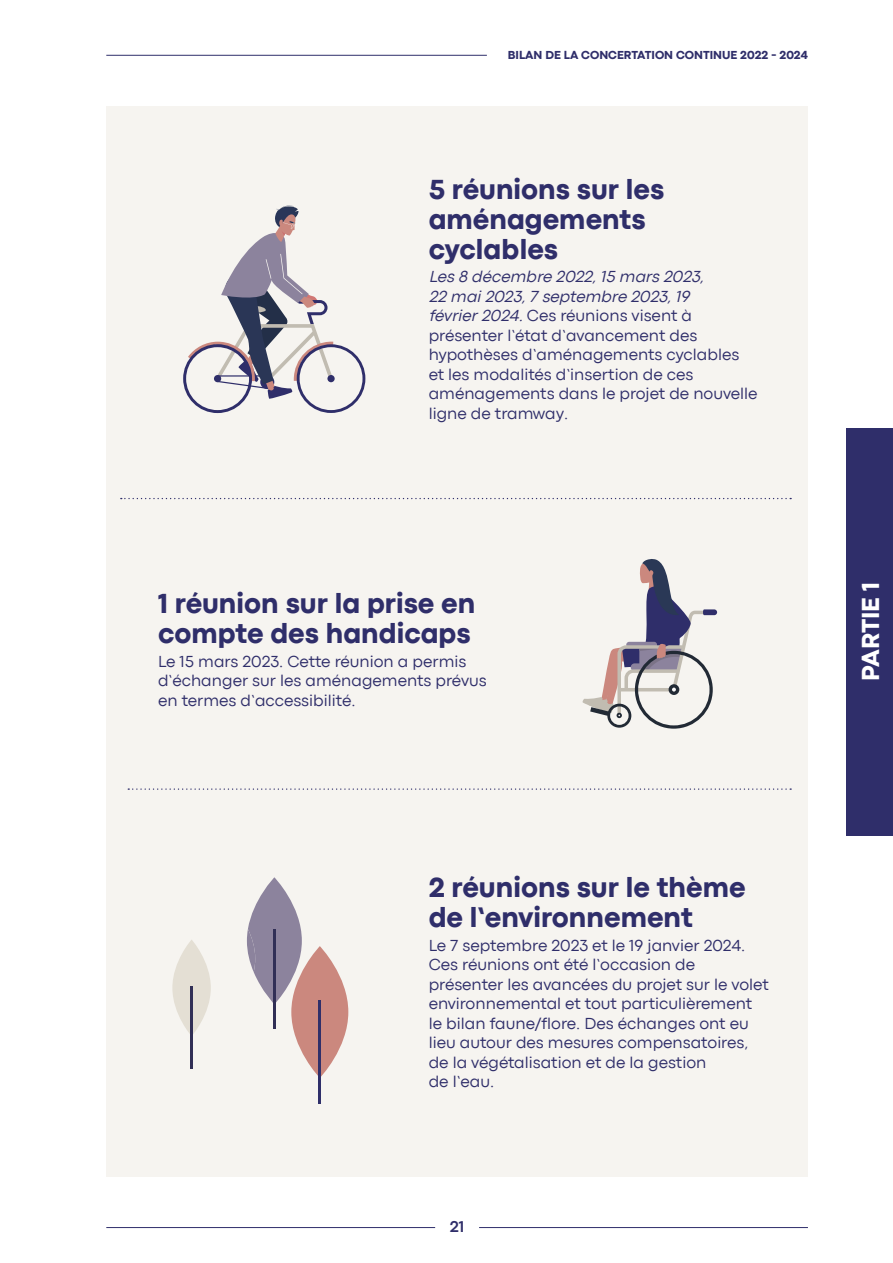
<style>
.page{position:relative;width:893px;height:1263px;background:#fff}
.page>*{position:absolute;margin:0;border:0;box-sizing:border-box;transform-origin:0 0}
.t1{font:800 28.5px/30px "Codec Pro";color:#2f2e6a}
.t2{font:800 25.5px "Codec Pro";color:#fff}
.t3{font:16.5px/19.5px "Codec Pro News";color:#2f2e6a}
.t4{font:700 16.5px "Codec Pro";color:#2f2e6a}
.t5{font:800 12px "Codec Pro";color:#2f2e6a}
.s1{font-style:italic}
</style>
<div class="page">
<hr style="left:106px;top:1227px;width:329px;height:1px;background:#2f2e6a">
<hr style="left:479px;top:1227px;width:329px;height:1px;background:#2f2e6a">
<hr style="left:106px;top:55px;width:381px;height:1px;background:#2f2e6a">
<div style="left:846px;top:428px;width:47px;height:407px;background:#2f2e6a"></div>
<div style="left:106px;top:106px;width:702px;height:1071px;background:#f6f4f0"></div>
<svg style="left:582px;top:559px;width:135px;height:170px"></svg>
<svg style="left:183px;top:205px;width:182px;height:208px"></svg>
<svg style="left:121px;top:498px;width:670px;height:1px"></svg>
<svg style="left:128px;top:788px;width:663px;height:2px"></svg>
<svg style="left:172px;top:939px;width:39px;height:97px;fill:#e4dfd4"></svg>
<hr style="left:190px;top:987px;width:3px;height:82px;background:#312f56">
<svg style="left:247px;top:877px;width:55px;height:127px"></svg>
<hr style="left:273px;top:930px;width:2px;height:99px;background:#312f56">
<svg style="left:291px;top:946px;width:57px;height:132px;background:#cf9890"></svg>
<hr style="left:319px;top:1000px;width:2px;height:104px;background:#2f2f6a">
<p class="t5" style="left:508px;top:48px;width:302px">BILAN DE LA CONCERTATION CONTINUE 2022 - 2024</p>
<h1 class="t1" style="left:429px;top:174px;width:237px">5 réunions sur les aménagements cyclables</h1>
<p class="t3" style="left:429px;top:267px;width:330px"><span class="s1">Les8décembre2022,15mars2023,<br>22 mai2023,7 septembre2023,19 février2024.</span>Ces réunions visent à présenter l’état d’avancement des hypothèses d’aménagements cyclables et les modalités d’insertion de ces aménagements dans le projet de nouvelle ligne de tramway.</p>
<h1 class="t1" style="left:158px;top:588px;width:319px">1 réunion sur la prise en compte des handicaps</h1>
<p class="t3" style="left:158px;top:651px;width:330px">Le 15 mars 2023. Cette réunion a permis d’échanger sur les aménagements prévus en termes d’accessibilité.</p>
<h2 class="t2" style="left:856px;top:681px;width:100px;rotate:-90deg">PARTIE 1</h2>
<h1 class="t1" style="left:429px;top:872px;width:318px">2 réunions sur le thème de l’environnement</h1>
<p class="t3" style="left:429px;top:935px;width:342px">Le 7 septembre 2023 et le 19 janvier 2024.<br>Ces réunions ont été l’occasion de présenter les avancées du projet sur le volet environnemental et tout particulièrement le bilan faune/flore. Des échanges ont eu lieu autour des mesures compensatoires, de la végétalisation et de la gestion<br>de l’eau.</p>
<p class="t4" style="left:450px;top:1216px;width:16px">21</p>
</div>
